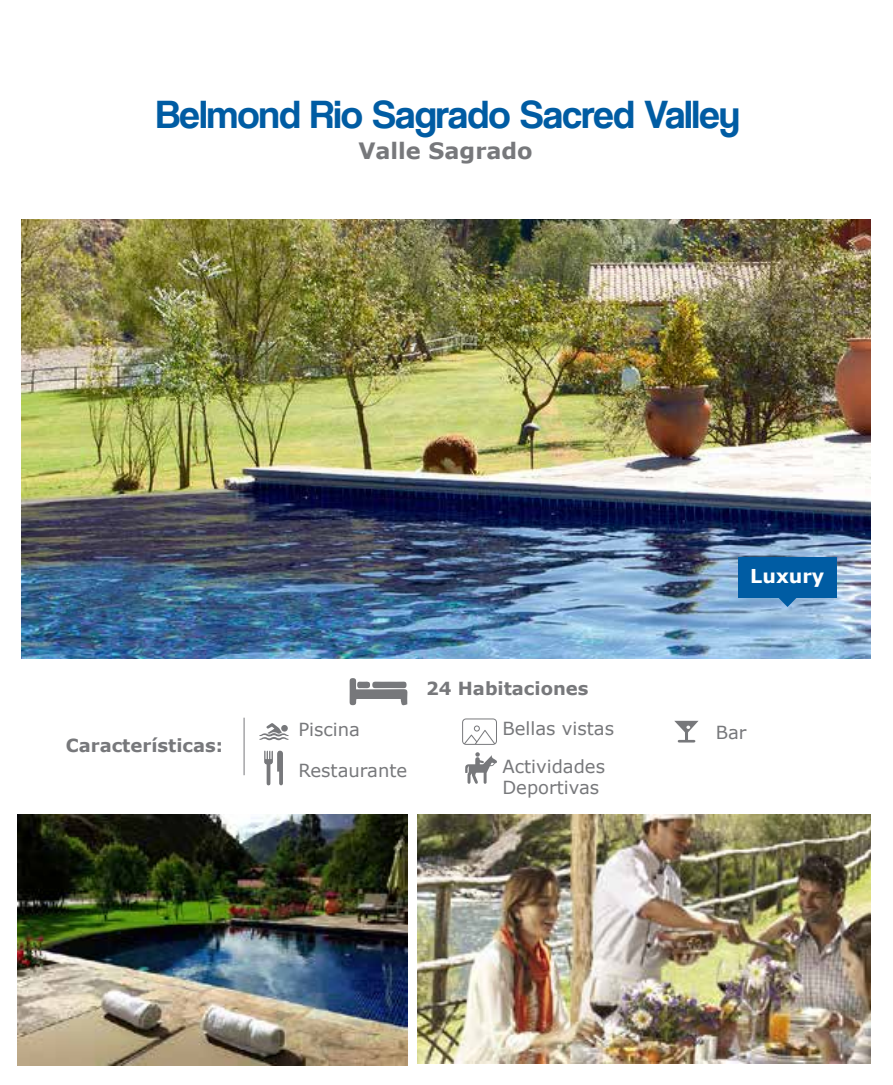
<style>
.page{position:relative;width:893px;height:1085px;background:#fff}
.page>*{position:absolute;margin:0;border:0;box-sizing:border-box;transform-origin:0 0}
.t1{font:40.5px "Coolvetica Rg";color:#005ca3}
.t2{font:700 22.5px "Verdana";color:#77787b}
.t3{font:700 19.12px "Verdana";color:#fff}
.t4{font:18px/21.6px "Verdana";color:#77787b}
.t5{font:700 18px "Verdana";color:#77787b}
</style>
<div class="page">
<img style="left:18px;top:814px;width:390px;height:251px">
<img style="left:417px;top:814px;width:453px;height:249px">
<img style="left:22px;top:219px;width:848px;height:440px">
<svg style="left:350px;top:678px;width:58px;height:28px"></svg>
<hr style="left:244px;top:717px;width:1px;height:58px;background:#77787b">
<svg style="left:259px;top:723px;width:30px;height:17px"></svg>
<svg style="left:281px;top:724px;width:7px;height:7px"></svg>
<svg style="left:264px;top:750px;width:19px;height:35px"></svg>
<svg style="left:674px;top:720px;width:24px;height:22px"></svg>
<svg style="left:462px;top:718px;width:35px;height:26px"></svg>
<svg style="left:465px;top:752px;width:32px;height:31px"></svg>
<div style="left:738px;top:557px;width:99px;height:40px;background:#005ca3"></div>
<svg style="left:776px;top:597px;width:23px;height:10px"></svg>
<h1 class="t1" style="left:156px;top:91px;width:585px">Belmond Rio Sagrado Sacred Valley</h1>
<p class="t2" style="left:358px;top:135px;width:176px">Valle Sagrado</p>
<p class="t5" style="left:426px;top:676px;width:164px">24 Habitaciones</p>
<p class="t3" style="left:750px;top:563px;width:76px">Luxury</p>
<p class="t5" style="left:66px;top:733px;width:159px">Características:</p>
<p class="t4" style="left:298px;top:718px;width:63px">Piscina</p>
<p class="t4" style="left:502px;top:717px;width:113px">Bellas vistas</p>
<p class="t4" style="left:716px;top:721px;width:32px">Bar</p>
<p class="t4" style="left:298px;top:759px;width:110px">Restaurante</p>
<p class="t4" style="left:502px;top:755px;width:104px">Actividades<br>Deportivas</p>
</div>
